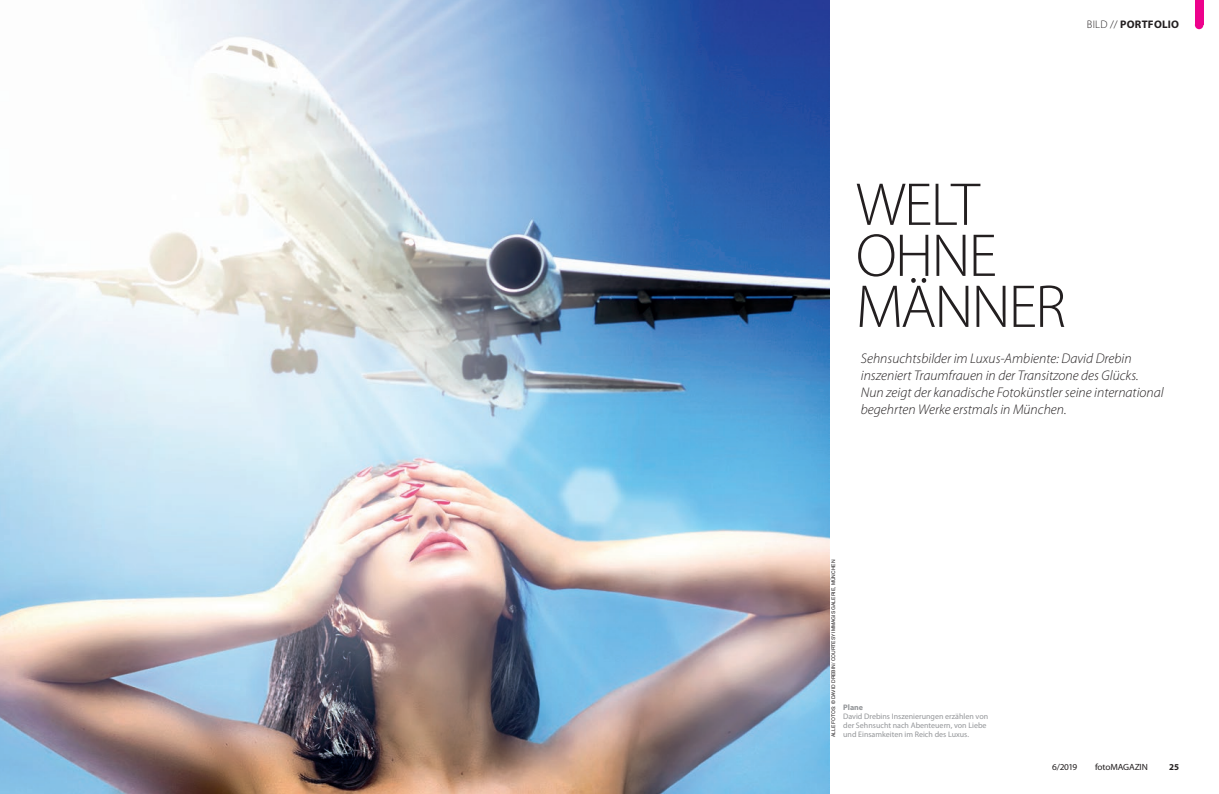
<style>
.page{position:relative;width:1219px;height:794px;background:#fff}
.page>*{position:absolute;margin:0;border:0;box-sizing:border-box;transform-origin:0 0}
.Head_60_grau_MyriadP{font:300 61px "Myriad Pro";letter-spacing:-.03em;color:#231f20}
.Vor_14_MyriadProLigh{font:italic 300 14px/17px "Myriad Pro";color:#231f20}
.Rubrik_links{font:700 11px "Myriad Pro";letter-spacing:.02em;color:#231f20}
.Ausgabe_rechts{font:9px "Myriad Pro";letter-spacing:-.02em;color:#231f20}
.Pagina_rechts{font:700 9px "Myriad Pro";color:#231f20}
.t1{font:8px/9px "Myriad Pro";color:#939598}
.t2{font:700 8px "Myriad Pro";color:#939598}
.Credit_5_MyriadProRe{font:5px "Helvetica LT Std";color:#231f20}
.s1{font-weight:300}
</style>
<div class="page">
<img style="left:0;top:0;width:829px;height:794px">
<div style="left:1195px;top:0;width:8px;height:25px;background:#ed028c"></div>
<div style="left:1195px;top:21px;width:8px;height:8px;background:#ed028c;border-radius:50%"></div>
<p class="Rubrik_links" style="left:1087px;top:17px;width:94px"><span class="s1">BILD //</span> PORTFOLIO</p>
<p class="Head_60_grau_MyriadP" style="left:856px;top:168px;width:125px">WELT</p>
<p class="Head_60_grau_MyriadP" style="left:856px;top:219px;width:143px">OHNE</p>
<p class="Head_60_grau_MyriadP" style="left:856px;top:270px;width:212px">MÄNNER</p>
<p class="Vor_14_MyriadProLigh" style="left:861px;top:349px;width:279px">Sehnsuchtsbilder im Luxus-Ambiente: David Drebin inszeniert Traumfrauen in der Transitzone des Glücks.</p>
<p class="Vor_14_MyriadProLigh" style="left:861px;top:383px;width:304px">Nun zeigt der kanadische Fotokünstler seine international begehrten Werke erstmals in München.</p>
<p class="Credit_5_MyriadProRe" style="left:830px;top:737px;width:179px;rotate:-90deg">ALLE FOTOS: © DAVID DREBIN/ COURTESY IMMAGIS GALERIE, MÜNCHEN</p>
<p class="t2" style="left:843px;top:702px;width:21px">Plane</p>
<p class="t1" style="left:843px;top:712px;width:147px">David Drebins Inszenierungen erzählen von der Sehnsucht nach Abenteuern, von Liebe und Einsamkeiten im Reich des Luxus.</p>
<p class="Ausgabe_rechts" style="left:1052px;top:761px;width:27px">6/2019</p>
<p class="Ausgabe_rechts" style="left:1095px;top:761px;width:54px">fotoMAGAZIN</p>
<p class="Pagina_rechts" style="left:1169px;top:761px;width:11px">25</p>
</div>
